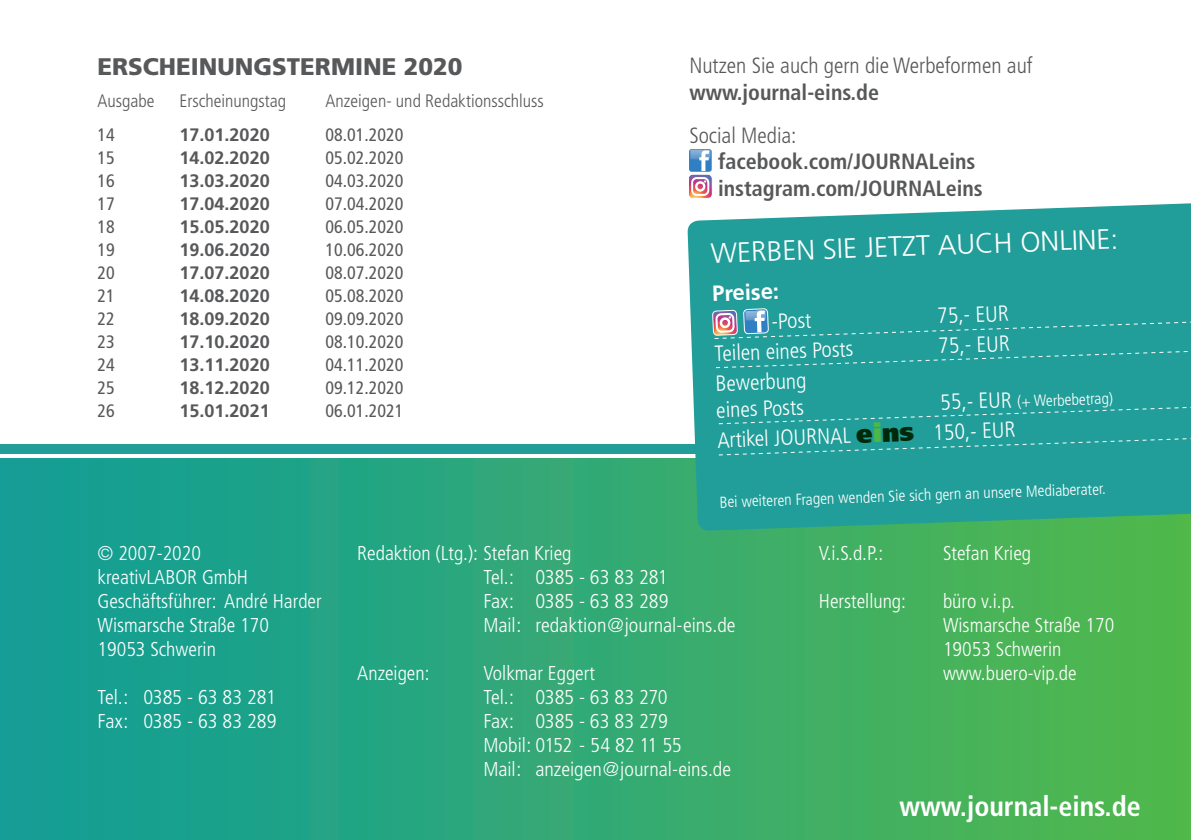
<style>
.page{position:relative;width:1191px;height:840px;background:#fff}
.page>*{position:absolute;margin:0;border:0;box-sizing:border-box;transform-origin:0 0}
.t1{font:300 28px "Frutiger";color:#fff}
.t2{font:700 condensed 28px "Frutiger";color:#fff}
.t3{font:900 24px "Frutiger";color:#57585a}
.t4{font:300 condensed 22px/26.4px "Frutiger";color:#fff}
.t5{font:700 condensed 22px "Frutiger";color:#57585a}
.t6{font:300 condensed 22px "Frutiger";color:#57585a}
.t7{font:700 22px "Frutiger";color:#fff}
.t8{font:300 condensed 20px/24px "Frutiger";color:#fff}
.t9{font:condensed 18px "Frutiger";color:#57585a}
.t10{font:700 18px "Frutiger";color:#57585a}
.t11{font:300 condensed 18px "Frutiger";color:#57585a}
.t12{font:300 condensed 16px "Frutiger";color:#fff}
.s1{font-size:22px}
.s2{font-weight:900;font-stretch:normal;font-size:26px;color:#002909}
.s3{font-weight:900;font-stretch:normal;font-size:26px;color:#4cb848}
</style>
<div class="page">
<div style="left:0;top:458px;width:1191px;height:381px;background:linear-gradient(to right,#119c99,#53b84c)"></div>
<div style="left:0;top:444px;width:1191px;height:9px;background:#219e99"></div>
<div style="left:689px;top:149px;width:22px;height:23px;background:#5896cb;border-radius:3px"></div>
<svg style="left:687px;top:203px;width:504px;height:327px;background:#2fa49c"></svg>
<div style="left:718px;top:406px;width:473px;height:18px;background:#219e99"></div>
<div style="left:718px;top:437px;width:473px;height:18px;background:#219e99"></div>
<svg style="left:689px;top:150px;width:23px;height:46px"></svg>
<div style="left:688px;top:174px;width:24px;height:24px;border:1px solid #fff;border-radius:4px"></div>
<div style="left:712px;top:290px;width:479px;height:78px;background:#219e99"></div>
<p class="t3" style="left:98px;top:52px;width:366px">ERSCHEINUNGSTERMINE 2020</p>
<p class="t11" style="left:98px;top:91px;width:59px">Ausgabe</p>
<p class="t11" style="left:180px;top:91px;width:108px">Erscheinungstag</p>
<p class="t11" style="left:326px;top:91px;width:220px">Anzeigen- und Redaktionsschluss</p>
<p class="t9" style="left:98px;top:124px;width:19px">14</p>
<p class="t10" style="left:180px;top:124px;width:92px">17.01.2020</p>
<p class="t9" style="left:326px;top:124px;width:79px">08.01.2020</p>
<p class="t9" style="left:98px;top:147px;width:19px">15</p>
<p class="t10" style="left:180px;top:147px;width:92px">14.02.2020</p>
<p class="t9" style="left:326px;top:147px;width:79px">05.02.2020</p>
<p class="t9" style="left:98px;top:170px;width:19px">16</p>
<p class="t10" style="left:180px;top:170px;width:92px">13.03.2020</p>
<p class="t9" style="left:326px;top:170px;width:79px">04.03.2020</p>
<p class="t9" style="left:98px;top:193px;width:19px">17</p>
<p class="t10" style="left:180px;top:193px;width:92px">17.04.2020</p>
<p class="t9" style="left:326px;top:193px;width:79px">07.04.2020</p>
<p class="t9" style="left:98px;top:216px;width:19px">18</p>
<p class="t10" style="left:180px;top:216px;width:92px">15.05.2020</p>
<p class="t9" style="left:326px;top:216px;width:79px">06.05.2020</p>
<p class="t9" style="left:98px;top:239px;width:19px">19</p>
<p class="t10" style="left:180px;top:239px;width:92px">19.06.2020</p>
<p class="t9" style="left:326px;top:239px;width:79px">10.06.2020</p>
<p class="t9" style="left:98px;top:262px;width:19px">20</p>
<p class="t10" style="left:180px;top:262px;width:92px">17.07.2020</p>
<p class="t9" style="left:326px;top:262px;width:79px">08.07.2020</p>
<p class="t9" style="left:98px;top:285px;width:19px">21</p>
<p class="t10" style="left:180px;top:285px;width:92px">14.08.2020</p>
<p class="t9" style="left:326px;top:285px;width:79px">05.08.2020</p>
<p class="t9" style="left:98px;top:308px;width:19px">22</p>
<p class="t10" style="left:180px;top:308px;width:92px">18.09.2020</p>
<p class="t9" style="left:326px;top:308px;width:79px">09.09.2020</p>
<p class="t9" style="left:98px;top:331px;width:19px">23</p>
<p class="t10" style="left:180px;top:331px;width:92px">17.10.2020</p>
<p class="t9" style="left:326px;top:331px;width:79px">08.10.2020</p>
<p class="t9" style="left:98px;top:354px;width:19px">24</p>
<p class="t10" style="left:180px;top:354px;width:92px">13.11.2020</p>
<p class="t9" style="left:326px;top:354px;width:79px">04.11.2020</p>
<p class="t9" style="left:98px;top:377px;width:19px">25</p>
<p class="t10" style="left:180px;top:377px;width:92px">18.12.2020</p>
<p class="t9" style="left:326px;top:377px;width:79px">09.12.2020</p>
<p class="t9" style="left:98px;top:400px;width:19px">26</p>
<p class="t10" style="left:180px;top:400px;width:92px">15.01.2021</p>
<p class="t9" style="left:326px;top:400px;width:79px">06.01.2021</p>
<p class="t6" style="left:689px;top:53px;width:345px">Nutzen Sie auch gern die Werbeformen auf</p>
<p class="t5" style="left:689px;top:79px;width:191px">www.journal-eins.de</p>
<p class="t6" style="left:689px;top:123px;width:109px">Social Media:</p>
<p class="t5" style="left:718px;top:149px;width:157px">facebook.com/JOURNAL</p>
<p class="t5" style="left:938px;top:149px;width:39px">eins</p>
<p class="t5" style="left:718px;top:175px;width:164px">instagram.com/JOURNAL</p>
<p class="t5" style="left:945px;top:175px;width:39px">eins</p>
<h1 class="t1" style="left:710px;top:237px;width:409px;rotate:-2deg">Werben Sie jetzt auch online:</h1>
<p class="t7" style="left:712px;top:280px;width:68px;rotate:-2deg">Preise:</p>
<p class="t4" style="left:771px;top:308px;width:41px;rotate:-2deg">-Post</p>
<p class="t4" style="left:937px;top:302px;width:73px;rotate:-2deg">75,- EUR</p>
<p class="t4" style="left:714px;top:340px;width:140px;rotate:-2deg">Teilen eines Posts</p>
<p class="t4" style="left:938px;top:332px;width:73px;rotate:-2deg">75,- EUR</p>
<p class="t4" style="left:715px;top:370px;width:92px;rotate:-2deg">Bewerbung eines Posts</p>
<p class="t12" style="left:940px;top:395px;width:174px;rotate:-2deg"><span class="s1">55,- EUR</span> (+ Werbebetrag)</p>
<p class="t4" style="left:717px;top:427px;width:300px;rotate:-2deg">Artikel JOURNAL <span class="s2">e</span><span class="s3">i</span><span class="s2">ns</span> 150,- EUR</p>
<p class="t12" style="left:719px;top:492px;width:388px;rotate:-2deg">Bei weiteren Fragen wenden Sie sich gern an unsere Mediaberater.</p>
<p class="t8" style="left:98px;top:541px;width:226px">© 2007-2020<br>kreativLABOR GmbH<br>Geschäftsführer: André Harder<br>Wismarsche Straße 170<br>19053 Schwerin</p>
<p class="t8" style="left:98px;top:685px;width:180px">Tel.: 0385 - 63 83 281<br>Fax: 0385 - 63 83 289</p>
<p class="t8" style="left:483px;top:541px;width:254px;text-indent:-126px">Redaktion (Ltg.): Stefan Krieg<br>Tel.: 0385 - 63 83 281<br>Fax: 0385 - 63 83 289<br>Mail: redaktion@journal-eins.de</p>
<p class="t8" style="left:357px;top:661px;width:74px">Anzeigen:</p>
<p class="t8" style="left:483px;top:661px;width:249px">Volkmar Eggert<br>Tel.: 0385 - 63 83 270<br>Fax: 0385 - 63 83 279<br>Mobil: 0152 - 54 82 11 55<br>Mail: anzeigen@journal-eins.de</p>
<p class="t8" style="left:819px;top:541px;width:66px">V.i.S.d.P.:</p>
<p class="t8" style="left:943px;top:541px;width:90px">Stefan Krieg</p>
<p class="t8" style="left:819px;top:589px;width:89px">Herstellung:</p>
<p class="t8" style="left:943px;top:589px;width:173px">büro v.i.p.<br>Wismarsche Straße 170<br>19053 Schwerin www.buero-vip.de</p>
<h1 class="t2" style="left:899px;top:788px;width:243px">www.journal-eins.de</h1>
</div>
